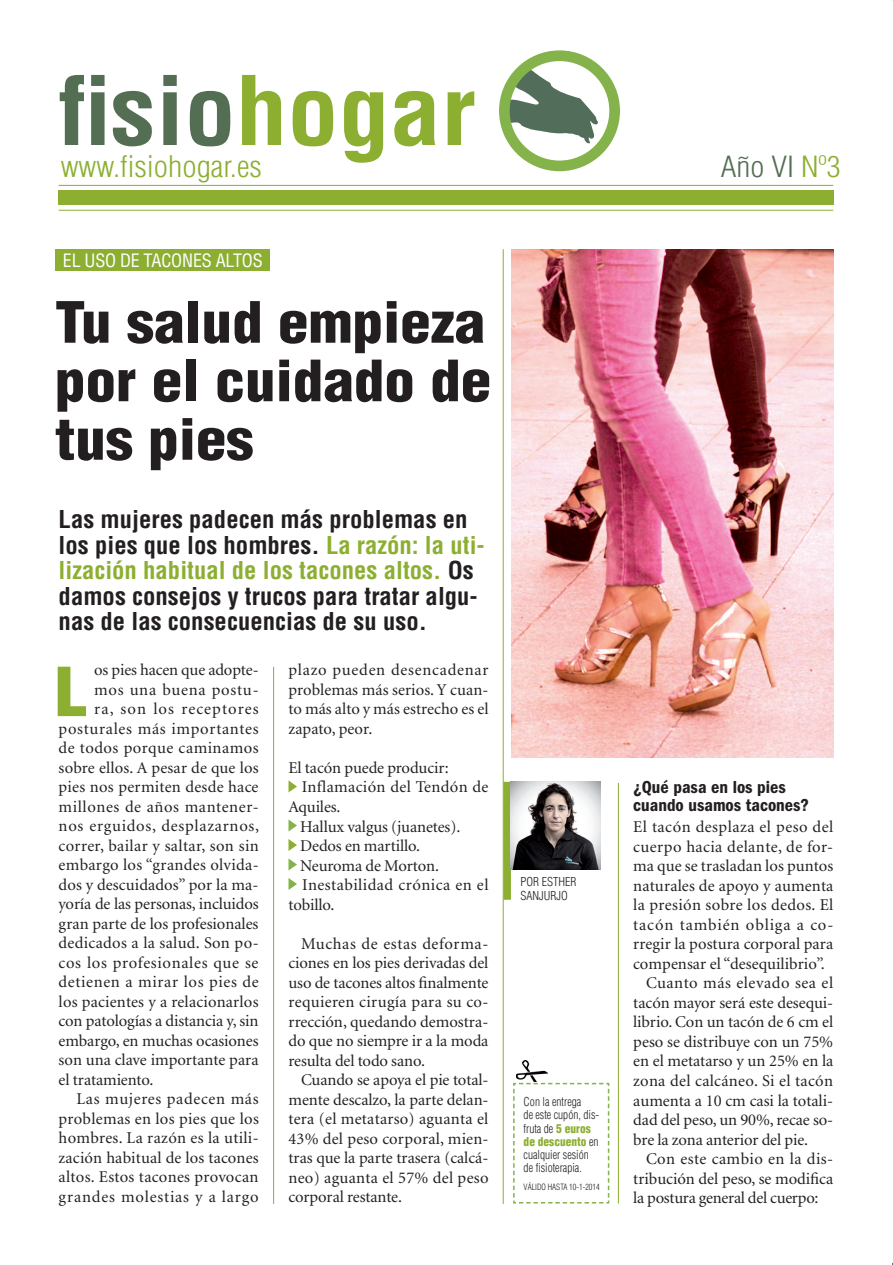
<style>
.page{position:relative;width:893px;height:1265px;background:#fff}
.page>*{position:absolute;margin:0;border:0;box-sizing:border-box;transform-origin:0 0}
.t1{font:700 condensed 93.45px "Helvetica";color:#546e53;scale:1.1 1}
.t2{font:900 condensed 65.85px "Helvetica";color:#8caf31;scale:1.1 1}
.t3{font:900 condensed 55.5px/58.5px "Helvetica";color:#231f20;text-align:justify;scale:1.1 1}
.t4{font:300 condensed 29.1px "Helvetica";color:#8caf31;scale:1.1 1}
.t5{font:300 condensed 28.5px "Helvetica";color:#546e53;scale:1.1 1}
.t6{font:700 condensed 24px/25.5px "Helvetica";color:#231f20}
.ladillo{font:600 condensed 18px/18px "Franklin Gothic";color:#231f20}
.texto_def{font:condensed 18px "Helvetica";letter-spacing:-.01em;color:#fff}
.texto_def-2{font:16.5px/19.5px "Minion";letter-spacing:.005em;color:#231f20;text-align:justify}
.texto_def-3{font:16.5px/19.5px "Minion";letter-spacing:.03em;color:#231f20}
.texto_def-4{font:16.5px "Minion";letter-spacing:.04em;color:#231f20}
.texto_def-5{font:16.5px "Minion";letter-spacing:.035em;color:#231f20}
.texto_def-6{font:16.5px "Minion";letter-spacing:.045em;color:#231f20}
.texto_def-7{font:16.5px "Minion";letter-spacing:.065em;color:#231f20}
.t7{font:300 condensed 12px/13.2px "Helvetica";color:#231f20;scale:.95 1}
.t8{font:300 condensed 12px/13.2px "Helvetica";color:#231f20}
.t9{font:300 condensed 8.4px "Helvetica";color:#231f20;scale:.95 1}
.s1{color:#8caf31}
.s2{font-weight:900;color:#8caf31}
</style>
<div class="page">
<svg style="left:288px;top:780px;width:9px;height:12px"></svg>
<svg style="left:288px;top:819px;width:9px;height:12px"></svg>
<svg style="left:288px;top:839px;width:9px;height:12px"></svg>
<svg style="left:288px;top:858px;width:9px;height:12px"></svg>
<svg style="left:288px;top:878px;width:9px;height:12px"></svg>
<hr style="left:273px;top:667px;width:1px;height:537px;background:#8caf31">
<hr style="left:502px;top:249px;width:1px;height:955px;background:#8caf31">
<hr style="left:617px;top:783px;width:1px;height:420px;background:#8caf31">
<div style="left:58px;top:190px;width:774px;height:15px;background:#8caf31"></div>
<hr style="left:59px;top:210px;width:773px;height:1px;background:#8caf31">
<hr style="left:59px;top:185px;width:773px;height:1px;background:#8caf31">
<div style="left:55px;top:249px;width:215px;height:22px;background:#8caf31"></div>
<svg style="left:499px;top:64px;width:99px;height:81px"></svg>
<div style="left:499px;top:50px;width:120px;height:121px;border:11px solid #83b34a;border-radius:50%"></div>
<img style="left:516px;top:1060px;width:31px;height:21px">
<svg style="left:513px;top:1082px;width:96px;height:122px"></svg>
<img style="left:511px;top:249px;width:321px;height:508px">
<div style="left:503px;top:782px;width:7px;height:118px;background:#8caf31"></div>
<img style="left:510px;top:782px;width:90px;height:87px">
<p class="t1" style="left:59px;top:54px;width:380px">fisio<span class="s1">hogar</span></p>
<p class="t4" style="left:61px;top:148px;width:184px">www.fisiohogar.es</p>
<p class="texto_def" style="left:63px;top:249px;width:201px">EL USO DE TACONES ALTOS</p>
<p class="t3" style="left:55px;top:292px;width:398px">Tu salud empieza por el cuidado de tus pies</p>
<p class="t6" style="left:59px;top:506px;width:427px">Las mujeres padecen más problemas en los pies que los hombres. <span class="s1">La razón: la uti&shy;lización habitual de los tacones altos.</span> Os damos consejos y trucos para tratar algu&shy;nas de las consecuencias de su uso.</p>
<p class="texto_def-2" style="left:288px;top:661px;width:201px">plazo pueden desencadenar problemas más serios. Y cuan&shy;to más alto y más estrecho es el zapato, peor.</p>
<p class="texto_def-2" style="left:288px;top:759px;width:161px">El tacón puede producir:</p>
<p class="texto_def-2" style="left:288px;top:778px;width:201px;text-indent:13px">Inflamación del Tendón de<br>Aquiles.</p>
<p class="texto_def-2" style="left:300px;top:817px;width:161px">Hallux valgus (juanetes).</p>
<p class="texto_def-2" style="left:300px;top:837px;width:121px">Dedos en martillo.</p>
<p class="texto_def-2" style="left:300px;top:856px;width:140px">Neuroma de Morton.</p>
<p class="texto_def-3" style="left:288px;top:876px;width:201px;text-indent:14px">Inestabilidad crónica en el tobillo.</p>
<p class="texto_def-2" style="left:288px;top:934px;width:201px;text-indent:13px">Muchas de estas deforma&shy;ciones en los pies derivadas del uso de tacones altos finalmente requieren cirugía para su co&shy;rrección, quedando demostra&shy;do que no siempre ir a la moda resulta del todo sano.</p>
<p class="texto_def-2" style="left:288px;top:1071px;width:201px;text-indent:13px">Cuando se apoya el pie total&shy;mente descalzo, la parte delan&shy;tera (el metatarso) aguanta el 43% del peso corporal, mien&shy;tras que la parte trasera (calcá&shy;neo) aguanta el 57% del peso corporal restante.</p>
<p class="t2" style="left:55px;top:651px;width:31px">L</p>
<p class="texto_def-2" style="left:94px;top:661px;width:166px">os pies hacen que adopte-</p>
<p class="texto_def-6" style="left:94px;top:681px;width:166px">mos una buena postu-</p>
<p class="texto_def-7" style="left:94px;top:701px;width:166px">ra, son los receptores</p>
<p class="texto_def-4" style="left:59px;top:720px;width:201px">posturales más importantes</p>
<p class="texto_def-3" style="left:59px;top:739px;width:201px">de todos porque caminamos</p>
<p class="texto_def-2" style="left:59px;top:758px;width:201px">sobre ellos. A pesar de que los</p>
<p class="texto_def-2" style="left:59px;top:778px;width:201px">pies nos permiten desde hace</p>
<p class="texto_def-5" style="left:59px;top:798px;width:201px">millones de años mantener-</p>
<p class="texto_def-6" style="left:59px;top:818px;width:202px">nos erguidos, desplazarnos,</p>
<p class="texto_def-2" style="left:59px;top:836px;width:201px">correr, bailar y saltar, son sin</p>
<p class="texto_def-2" style="left:59px;top:856px;width:201px">embargo los “grandes olvida-</p>
<p class="texto_def-2" style="left:59px;top:875px;width:201px">dos y descuidados” por la ma-</p>
<p class="texto_def-2" style="left:59px;top:895px;width:201px">yoría de las personas, incluidos</p>
<p class="texto_def-2" style="left:59px;top:914px;width:201px">gran parte de los profesionales</p>
<p class="texto_def-2" style="left:59px;top:934px;width:201px">dedicados a la salud. Son po-</p>
<p class="texto_def-4" style="left:59px;top:954px;width:201px">cos los profesionales que se</p>
<p class="texto_def-5" style="left:59px;top:974px;width:201px">detienen a mirar los pies de</p>
<p class="texto_def-2" style="left:59px;top:992px;width:201px">los pacientes y a relacionarlos</p>
<p class="texto_def-2" style="left:59px;top:1012px;width:201px">con patologías a distancia y, sin</p>
<p class="texto_def-2" style="left:59px;top:1031px;width:201px">embargo, en muchas ocasiones</p>
<p class="texto_def-2" style="left:59px;top:1051px;width:201px">son una clave importante para</p>
<p class="texto_def-2" style="left:59px;top:1070px;width:96px">el tratamiento.</p>
<p class="texto_def-2" style="left:59px;top:1090px;width:201px;text-indent:18px">Las mujeres padecen más problemas en los pies que los hombres. La razón es la utili&shy;zación habitual de los tacones altos. Estos tacones provocan grandes molestias y a largo</p>
<p class="t8" style="left:520px;top:875px;width:57px">POR ESTHER<br>SANJURJO</p>
<p class="t7" style="left:523px;top:1095px;width:81px">Con la entrega<br>de este cupón, dis&shy;fruta de <span class="s2">5 euros de descuento</span> en cualquier sesión de fisioterapia.</p>
<p class="t9" style="left:523px;top:1182px;width:81px">VÁLIDO HASTA 10-1-2014</p>
<p class="t5" style="left:720px;top:149px;width:110px">Año VI <span class="s1">Nº3</span></p>
<p class="ladillo" style="left:633px;top:778px;width:177px">¿Qué pasa en los pies cuando usamos tacones?</p>
<p class="texto_def-2" style="left:633px;top:818px;width:201px">El tacón desplaza el peso del cuerpo hacia delante, de for&shy;ma que se trasladan los puntos naturales de apoyo y aumenta la presión sobre los dedos. El tacón también obliga a co&shy;rregir la postura corporal para compensar el “desequilibrio”.</p>
<p class="texto_def-2" style="left:633px;top:974px;width:201px;text-indent:13px">Cuanto más elevado sea el tacón mayor será este desequi&shy;librio. Con un tacón de 6 cm el peso se distribuye con un 75% en el metatarso y un 25% en la zona del calcáneo. Si el tacón aumenta a 10 cm casi la totali&shy;dad del peso, un 90%, recae so&shy;bre la zona anterior del pie.</p>
<p class="texto_def-2" style="left:633px;top:1150px;width:201px;text-indent:13px">Con este cambio en la dis&shy;tribución del peso, se modifica la postura general del cuerpo:</p>
</div>
